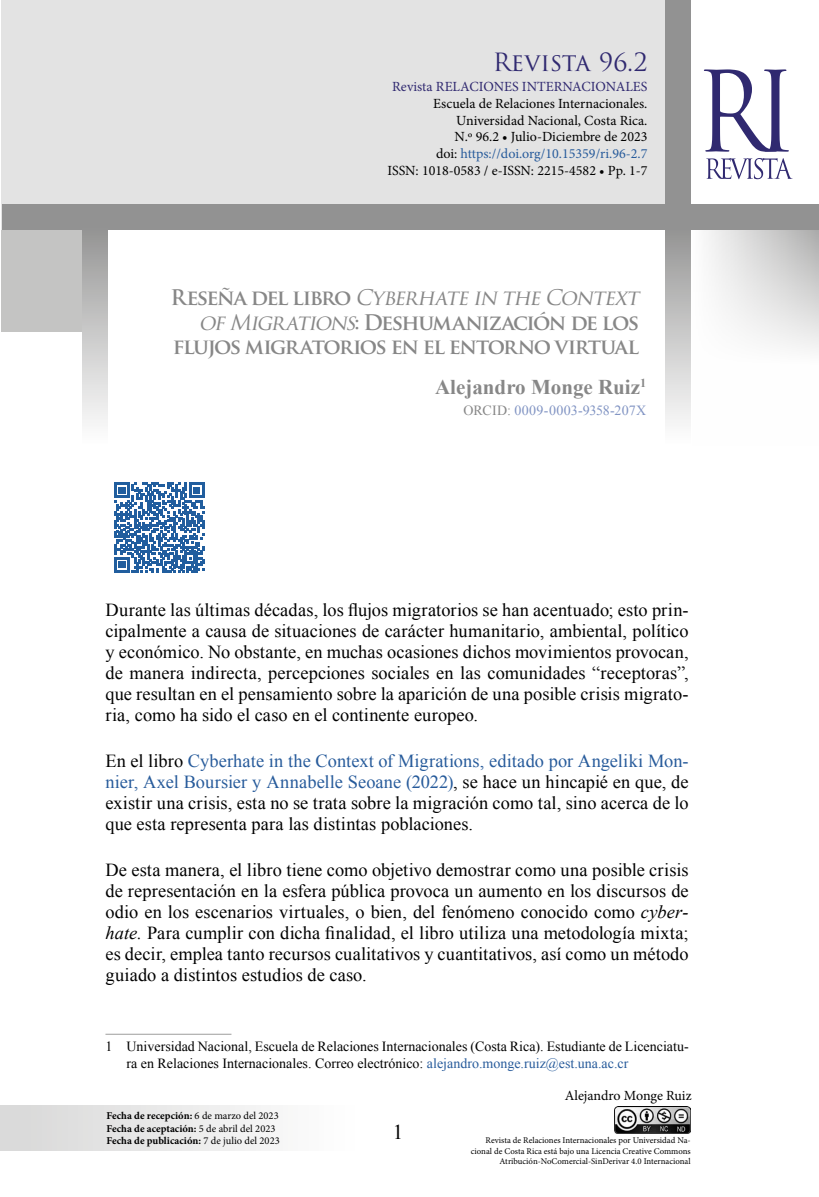
<style>
.page{position:relative;width:819px;height:1197px;background:#fff}
.page>*{position:absolute;margin:0;border:0;box-sizing:border-box;transform-origin:0 0}
.t1{font:24.5px "Trajan Pro 3";letter-spacing:-.015em;color:#302970}
.t2{font:700 21px/24.5px "Trajan Pro";letter-spacing:-.07em;color:#878787;text-align:right}
.t3{font:italic 21px "Trajan Pro 3";color:#878787}
.t4{font:700 21px "Times New Roman";color:#878787}
.t5{font:21px "Times New Roman";color:#000}
.t6{font:18.38px/21px "Times New Roman";color:#000;text-align:justify}
.t7{font:14px/16.8px "Minion Pro";color:#000;text-align:right}
.t8{font:14px/16.8px "Times New Roman";color:#000}
.t9{font:14px "Minion Pro";color:#302970}
.t10{font:14px "Times New Roman";letter-spacing:.01em;color:#8194c3}
.t11{font:700 10.5px/12.6px "Minion Pro";color:#000}
.t12{font:8.75px/10.5px "Minion Pro";color:#000;text-align:right}
.s1{color:#275b9b}
.s2{font-family:"Trajan Pro";font-weight:700;font-style:normal}
.s3{font-family:"Trajan Pro 3";font-weight:400;font-style:italic}
.s4{color:#878787}
.s5{font-style:italic}
.s6{font-weight:400}
</style>
<div class="page">
<svg style="left:706px;top:230px;width:113px;height:120px"></svg>
<div style="left:1px;top:217px;width:89px;height:115px;background:#c4c4c3"></div>
<div style="left:1px;top:0;width:666px;height:230px;background:#e3e3e3"></div>
<div style="left:665px;top:227px;width:25px;height:219px;background:linear-gradient(to bottom,#959594,#fff)"></div>
<div style="left:665px;top:0;width:25px;height:215px;background:#929292"></div>
<div style="left:2px;top:205px;width:817px;height:25px;background:#929292"></div>
<div style="left:83px;top:227px;width:25px;height:219px;background:linear-gradient(to bottom,#959594,#fff)"></div>
<div style="left:0;top:1105px;width:357px;height:46px;background:linear-gradient(to right,#d7d7d7,#fff)"></div>
<svg style="left:704px;top:69px;width:85px;height:83px"></svg>
<svg style="left:706px;top:158px;width:87px;height:21px"></svg>
<img style="left:614px;top:1106px;width:77px;height:27px">
<svg style="left:114px;top:482px;width:90px;height:91px"></svg>
<hr style="left:105px;top:1034px;width:126px;height:1px;background:#9d9d9c">
<h1 class="t1" style="left:493px;top:45px;width:156px">Revista 96.2</h1>
<p class="t9" style="left:392px;top:77px;width:257px">Revista RELACIONES INTERNACIONALES</p>
<p class="t7" style="left:387px;top:95px;width:262px">Escuela de Relaciones Internacionales.<br>Universidad Nacional, Costa Rica.<br>N.º 96.2 • Julio-Diciembre de 2023<br>doi: <span class="s1">https://doi.org/10.15359/ri.96-2.7<br></span>ISSN: 1018-0583 / e-ISSN: 2215-4582 • Pp. 1-7</p>
<p class="t3" style="left:170px;top:283px;width:476px"><span class="s2">R e s e ña d e l l i b ro</span> Cyberhatein theContext</p>
<p class="t2" style="left:173px;top:310px;width:468px"><span class="s3">ofMigrations</span>: Deshumanización de los flujos migratorios en el entorno virtual</p>
<p class="t4" style="left:435px;top:373px;width:213px">Alejandro Monge Ruiz<sup>1</sup></p>
<p class="t10" style="left:463px;top:401px;width:184px"><span class="s4">ORCID:</span> 0009-0003-9358-207X</p>
<p class="t6" style="left:105px;top:599px;width:585px">Durante las últimas décadas, los flujos migratorios se han acentuado; esto prin&shy;cipalmente a causa de situaciones de carácter humanitario, ambiental, político y económico. No obstante, en muchas ocasiones dichos movimientos provocan, de manera indirecta, percepciones sociales en las comunidades “receptoras”, que resultan en el pensamiento sobre la aparición de una posible crisis migrato&shy;ria, como ha sido el caso en el continente europeo.</p>
<p class="t6" style="left:105px;top:750px;width:585px">En el libro <span class="s1">Cyberhate in the Context of Migrations, editado por Angeliki Mon&shy;nier, Axel Boursier y Annabelle Seoane (2022)</span>, se hace un hincapié en que, de existir una crisis, esta no se trata sobre la migración como tal, sino acerca de lo que esta representa para las distintas poblaciones.</p>
<p class="t6" style="left:105px;top:859px;width:585px">De esta manera, el libro tiene como objetivo demostrar como una posible crisis de representación en la esfera pública provoca un aumento en los discursos de odio en los escenarios virtuales, o bien, del fenómeno conocido como <span class="s5">cyber&shy;hate.</span> Para cumplir con dicha finalidad, el libro utiliza una metodología mixta; es decir, emplea tanto recursos cualitativos y cuantitativos, así como un método guiado a distintos estudios de caso.</p>
<p class="t8" style="left:126px;top:1038px;width:564px;text-indent:-21px">1 Universidad Nacional, Escuela de Relaciones Internacionales (Costa Rica). Estudiante de Licenciatu&shy;ra en Relaciones Internacionales. Correo electrónico: <span class="s1">alejandro.monge.ruiz@est.una.ac.cr</span></p>
<p class="t11" style="left:106px;top:1109px;width:175px">Fecha de recepción: <span class="s6">6 de marzo del 2023<br></span>Fecha de aceptación: <span class="s6">5 de abril del 2023<br></span>Fecha de publicación: <span class="s6">7 de julio del 2023</span></p>
<p class="t5" style="left:393px;top:1118px;width:12px">1</p>
<p class="t7" style="left:565px;top:1087px;width:128px">Alejandro Monge Ruiz</p>
<p class="t12" style="left:471px;top:1135px;width:221px">Revista de Relaciones Internacionales por Universidad Na&shy;cional de Costa Rica está bajo una Licencia Creative Commons<br>Atribución-NoComercial-SinDerivar 4.0 Internacional</p>
</div>
